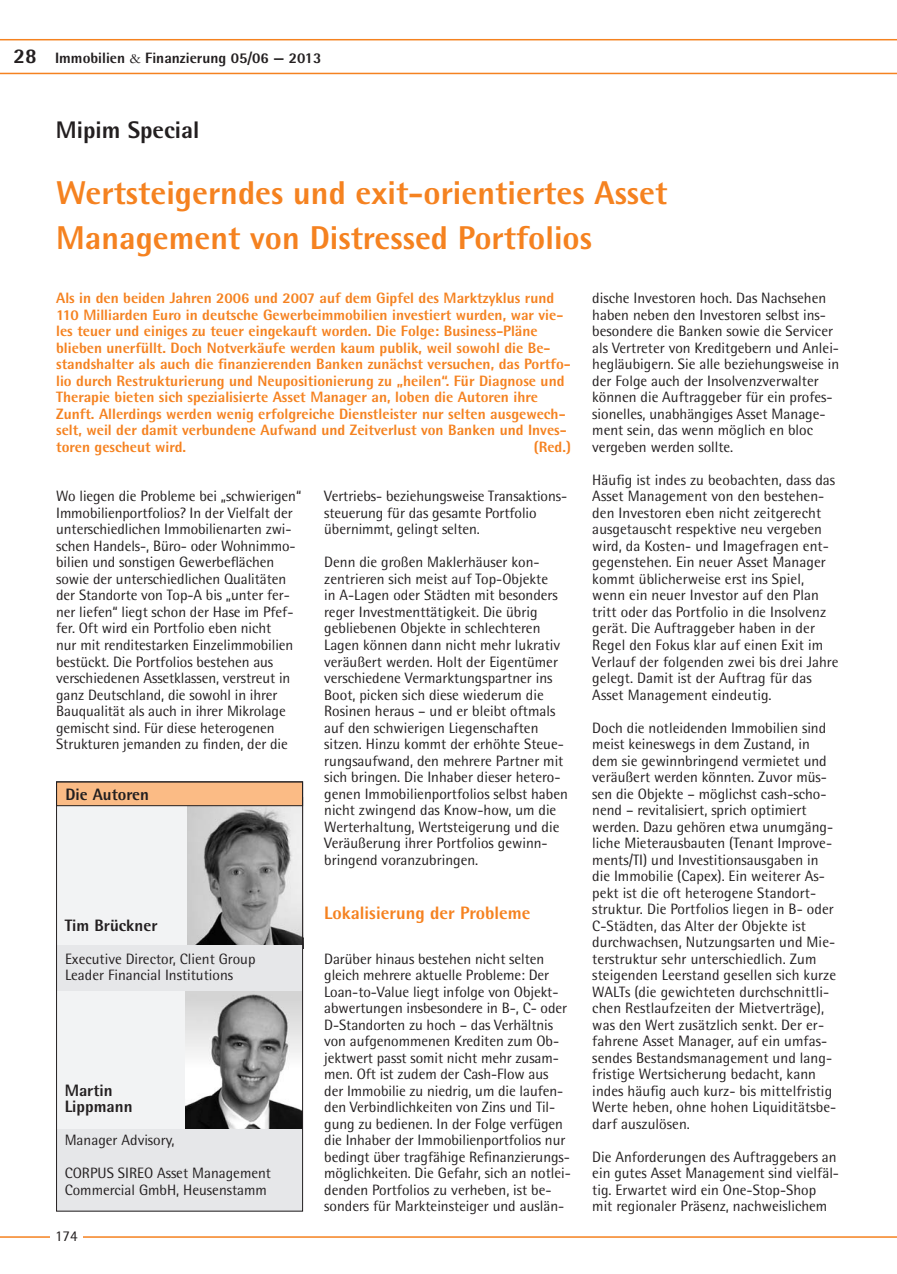
<style>
.page{position:relative;width:897px;height:1274px;background:#fff}
.page>*{position:absolute;margin:0;border:0;box-sizing:border-box;transform-origin:0 0}
.t1{font:800 33px/45px "Rotis Semi Sans";color:#f58220}
.t2{font:800 24px "Rotis Semi Sans";color:#231f20}
.t3{font:800 18px "Rotis Semi Sans";color:#f58220}
.t4{font:800 16.5px/16.5px "Rotis Semi Sans";color:#231f20}
.t5{font:15px/16.5px "Rotis Semi Sans";color:#231f20}
.t6{font:800 15px/16.5px "Rotis Semi Sans";color:#f58220}
.t7{font:800 15px "Rotis Semi Sans";color:#231f20}
.s1{font-size:21px}
.s2{font-family:"Garamond";font-weight:400}
</style>
<div class="page">
<hr style="left:0;top:1236px;width:896px;height:1px;background:#f58220">
<svg style="left:0;top:39px;width:896px;height:35px"></svg>
<div style="left:50px;top:1221px;width:33px;height:30px;background:#fff"></div>
<div style="left:57px;top:786px;width:245px;height:394px;background:#f2f3f4"></div>
<img style="left:185px;top:990px;width:116px;height:138px">
<img style="left:188px;top:806px;width:113px;height:139px">
<div style="left:56px;top:945px;width:246px;height:45px;background:#e6e7e9"></div>
<div style="left:56px;top:1128px;width:246px;height:83px;background:#e6e7e9"></div>
<div style="left:57px;top:782px;width:245px;height:23px;background:#fbbb85"></div>
<div style="left:56px;top:781px;width:247px;height:25px;border:1px solid #231f20"></div>
<div style="left:56px;top:781px;width:247px;height:430px;border:1px solid #231f20"></div>
<p class="t7" style="left:14px;top:49px;width:309px"><span class="s1">28</span> Immobilien <span class="s2">&amp;</span> Finanzierung 05/06 — 2013</p>
<h2 class="t2" style="left:56px;top:115px;width:145px">Mipim Special</h2>
<h1 class="t1" style="left:56px;top:170px;width:612px">Wertsteigerndes und exit-orientiertes Asset<br>Management von Distressed Portfolios</h1>
<p class="t6" style="left:56px;top:290px;width:516px">Als in den beiden Jahren 2006 und 2007 auf dem Gipfel des Marktzyklus rund 110 Milliarden Euro in deutsche Gewerbeimmobilien investiert wurden, war vie&shy;les teuer und einiges zu teuer eingekauft worden. Die Folge: Business-Pläne blieben unerfüllt. Doch Notverkäufe werden kaum publik, weil sowohl die Be&shy;standshalter als auch die finanzierenden Banken zunächst versuchen, das Portfo&shy;lio durch Restrukturierung und Neupositionierung zu „heilen“. Für Diagnose und Therapie bieten sich spezialisierte Asset Manager an, loben die Autoren ihre Zunft. Allerdings werden wenig erfolgreiche Dienstleister nur selten ausgewech&shy;selt, weil der damit verbundene Aufwand und Zeitverlust von Banken und Inves&shy;toren gescheut wird.</p>
<p class="t6" style="left:533px;top:438px;width:39px">(Red.)</p>
<p class="t5" style="left:56px;top:488px;width:246px">Wo liegen die Probleme bei „schwierigen“ Immobilienportfolios? In der Vielfalt der unterschiedlichen Immobilienarten zwi&shy;schen Handels-, Büro- oder Wohnimmo&shy;bilien und sonstigen Gewerbeflächen sowie der unterschiedlichen Qualitäten der Standorte von Top-A bis „unter fer&shy;ner liefen“ liegt schon der Hase im Pfef&shy;fer. Oft wird ein Portfolio eben nicht<br>nur mit renditestarken Einzelimmobilien bestückt. Die Portfolios bestehen aus verschiedenen Assetklassen, verstreut in ganz Deutschland, die sowohl in ihrer Bauqualität als auch in ihrer Mikrolage gemischt sind. Für diese heterogenen Strukturen jemanden zu finden, der die</p>
<p class="t5" style="left:324px;top:488px;width:244px">Vertriebs- beziehungsweise Transaktions&shy;steuerung für das gesamte Portfolio übernimmt, gelingt selten.</p>
<p class="t5" style="left:324px;top:554px;width:245px">Denn die großen Maklerhäuser kon&shy;zentrieren sich meist auf Top-Objekte<br>in A-Lagen oder Städten mit besonders reger Investmenttätigkeit. Die übrig gebliebenen Objekte in schlechteren Lagen können dann nicht mehr lukrativ veräußert werden. Holt der Eigentümer verschiedene Vermarktungspartner ins Boot, picken sich diese wiederum die Rosinen heraus – und er bleibt oftmals auf den schwierigen Liegenschaften sitzen. Hinzu kommt der erhöhte Steue&shy;rungsaufwand, den mehrere Partner mit sich bringen. Die Inhaber dieser hetero&shy;genen Immobilienportfolios selbst haben nicht zwingend das Know-how, um die Werterhaltung, Wertsteigerung und die Veräußerung ihrer Portfolios gewinn&shy;bringend voranzubringen.</p>
<p class="t3" style="left:324px;top:901px;width:208px">Lokalisierung der Probleme</p>
<p class="t5" style="left:324px;top:950px;width:248px">Darüber hinaus bestehen nicht selten gleich mehrere aktuelle Probleme: Der Loan-to-Value liegt infolge von Objekt&shy;abwertungen insbesondere in B-, C- oder D-Standorten zu hoch – das Verhältnis von aufgenommenen Krediten zum Ob&shy;jektwert passt somit nicht mehr zusam&shy;men. Oft ist zudem der Cash-Flow aus der Immobilie zu niedrig, um die laufen&shy;den Verbindlichkeiten von Zins und Til&shy;gung zu bedienen. In der Folge verfügen die Inhaber der Immobilienportfolios nur bedingt über tragfähige Refinanzierungs&shy;möglichkeiten. Die Gefahr, sich an notlei&shy;denden Portfolios zu verheben, ist be&shy;sonders für Markteinsteiger und auslän-</p>
<p class="t4" style="left:65px;top:786px;width:85px">Die Autoren</p>
<p class="t4" style="left:65px;top:916px;width:94px">Tim Brückner</p>
<p class="t5" style="left:65px;top:950px;width:192px">Executive Director, Client Group<br>Leader Financial Institutions</p>
<p class="t4" style="left:65px;top:1081px;width:69px">Martin<br>Lippmann</p>
<p class="t5" style="left:65px;top:1131px;width:111px">Manager Advisory,</p>
<p class="t5" style="left:65px;top:1164px;width:208px">CORPUS SIREO Asset Management<br>Commercial GmbH, Heusenstamm</p>
<p class="t5" style="left:55px;top:1227px;width:24px">174</p>
<p class="t5" style="left:592px;top:290px;width:248px">dische Investoren hoch. Das Nachsehen haben neben den Investoren selbst ins&shy;besondere die Banken sowie die Servicer als Vertreter von Kreditgebern und Anlei&shy;hegläubigern. Sie alle beziehungsweise in der Folge auch der Insolvenzverwalter können die Auftraggeber für ein profes&shy;sionelles, unabhängiges Asset Manage&shy;ment sein, das wenn möglich en bloc vergeben werden sollte.</p>
<p class="t5" style="left:592px;top:471px;width:247px">Häufig ist indes zu beobachten, dass das Asset Management von den bestehen&shy;den Investoren eben nicht zeitgerecht ausgetauscht respektive neu vergeben wird, da Kosten- und Imagefragen ent&shy;gegenstehen. Ein neuer Asset Manager kommt üblicherweise erst ins Spiel, wenn ein neuer Investor auf den Plan tritt oder das Portfolio in die Insolvenz gerät. Die Auftraggeber haben in der Regel den Fokus klar auf einen Exit im Verlauf der folgenden zwei bis drei Jahre gelegt. Damit ist der Auftrag für das Asset Management eindeutig.</p>
<p class="t5" style="left:592px;top:719px;width:245px">Doch die notleidenden Immobilien sind meist keineswegs in dem Zustand, in dem sie gewinnbringend vermietet und veräußert werden könnten. Zuvor müs&shy;sen die Objekte – möglichst cash-scho&shy;nend – revitalisiert, sprich optimiert werden. Dazu gehören etwa unumgäng&shy;liche Mieterausbauten (Tenant Improve&shy;ments/TI) und Investitionsausgaben in die Immobilie (Capex). Ein weiterer As&shy;pekt ist die oft heterogene Standort&shy;struktur. Die Portfolios liegen in B- oder C-Städten, das Alter der Objekte ist durchwachsen, Nutzungsarten und Mie&shy;terstruktur sehr unterschiedlich. Zum steigenden Leerstand gesellen sich kurze WALTs (die gewichteten durchschnittli&shy;chen Restlaufzeiten der Mietverträge), was den Wert zusätzlich senkt. Der er&shy;fahrene Asset Manager, auf ein umfas&shy;sendes Bestandsmanagement und lang&shy;fristige Wertsicherung bedacht, kann indes häufig auch kurz- bis mittelfristig Werte heben, ohne hohen Liquiditätsbe&shy;darf auszulösen.</p>
<p class="t5" style="left:592px;top:1148px;width:248px">Die Anforderungen des Auftraggebers an ein gutes Asset Management sind vielfäl&shy;tig. Erwartet wird ein One-Stop-Shop mit regionaler Präsenz, nachweislichem</p>
</div>
